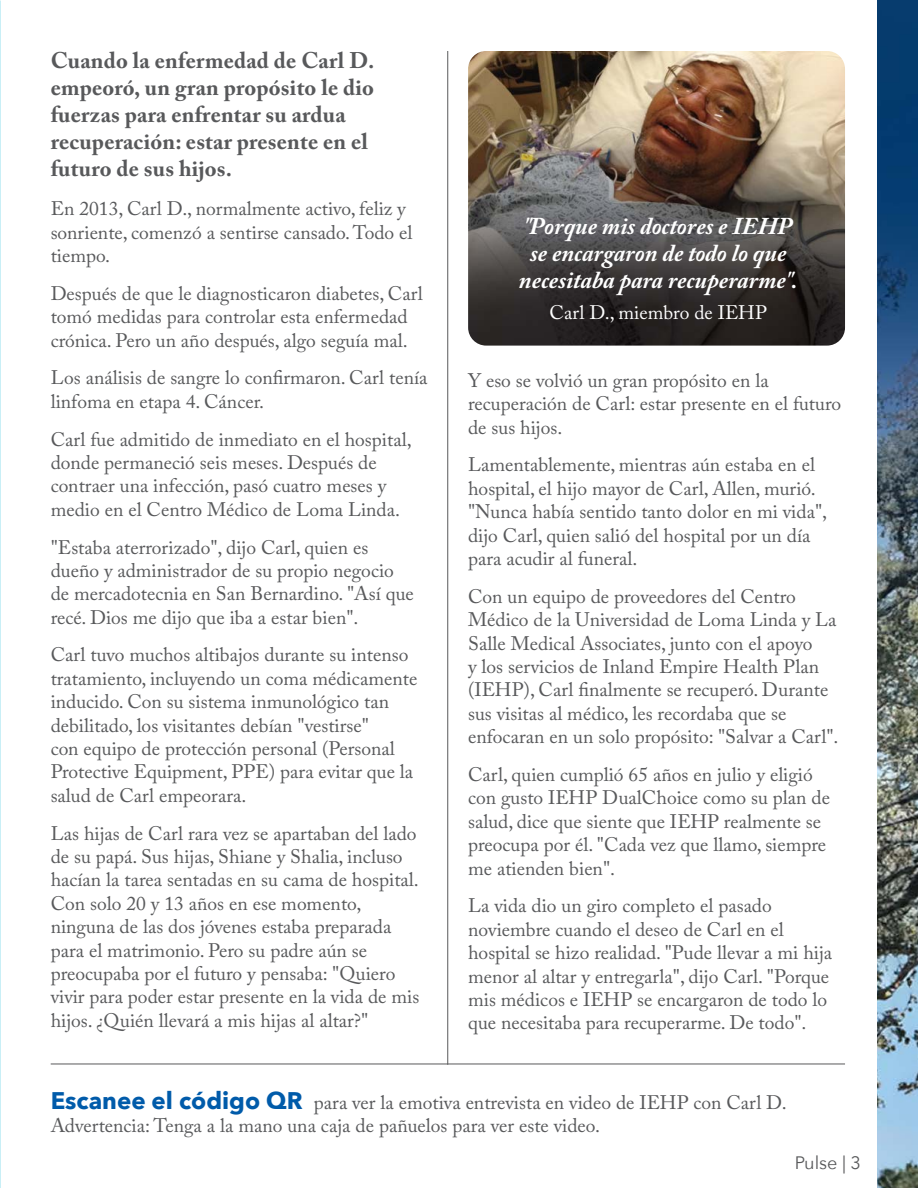
<style>
.page{position:relative;width:918px;height:1188px;background:#fff}
.page>*{position:absolute;margin:0;border:0;box-sizing:border-box;transform-origin:0 0}
.t1{font:italic 700 24px/27px "Adobe Caslon Pro";color:#fff;text-align:center}
.t2{font:700 22.5px/27px "Adobe Caslon Pro";letter-spacing:.01em;color:#58595b}
.t3{font:19.5px/23.4px "Adobe Caslon Pro";color:#58595b}
.t4{font:19.5px "Adobe Caslon Pro";color:#fff}
.t5{font:18px "Avenir Next";color:#58595b}
.s1{font-family:"Avenir Next";font-weight:700;font-size:24px;color:#005baa}
</style>
<div class="page">
<img style="left:0;top:0;width:1px;height:1188px">
<img style="left:878px;top:0;width:40px;height:1188px">
<hr style="left:51px;top:1064px;width:794px;height:1px;background:#58595b">
<hr style="left:447px;top:51px;width:1px;height:1014px;background:#58595b">
<img style="left:468px;top:51px;width:377px;height:295px">
<p class="t2" style="left:51px;top:46px;width:325px">Cuando la enfermedad de Carl D. empeoró, un gran propósito le dio fuerzas para enfrentar su ardua recuperación: estar presente en el futuro de sus hijos.</p>
<p class="t3" style="left:51px;top:197px;width:363px">En 2013, Carl D., normalmente activo, feliz y sonriente, comenzó a sentirse cansado. Todo el tiempo.</p>
<p class="t3" style="left:51px;top:281px;width:374px">Después de que le diagnosticaron diabetes, Carl tomó medidas para controlar esta enfermedad crónica. Pero un año después, algo seguía mal.</p>
<p class="t3" style="left:51px;top:366px;width:378px">Los análisis de sangre lo confirmaron. Carl tenía linfoma en etapa 4. Cáncer.</p>
<p class="t3" style="left:51px;top:427px;width:362px">Carl fue admitido de inmediato en el hospital, donde permaneció seis meses. Después de contraer una infección, pasó cuatro meses y medio en el Centro Médico de Loma Linda.</p>
<p class="t3" style="left:51px;top:535px;width:365px">"Estaba aterrorizado", dijo Carl, quien es dueño y administrador de su propio negocio de mercadotecnia en San Bernardino. "Así que recé. Dios me dijo que iba a estar bien".</p>
<p class="t3" style="left:51px;top:643px;width:368px">Carl tuvo muchos altibajos durante su intenso tratamiento, incluyendo un coma médicamente inducido. Con su sistema inmunológico tan debilitado, los visitantes debían "vestirse"<br>con equipo de protección personal (Personal Protective Equipment, PPE) para evitar que la salud de Carl empeorara.</p>
<p class="t3" style="left:51px;top:821px;width:370px">Las hijas de Carl rara vez se apartaban del lado de su papá. Sus hijas, Shiane y Shalia, incluso hacían la tarea sentadas en su cama de hospital.<br>Con solo 20 y 13 años en ese momento, ninguna de las dos jóvenes estaba preparada para el matrimonio. Pero su padre aún se preocupaba por el futuro y pensaba: "Quiero vivir para poder estar presente en la vida de mis hijos. ¿Quién llevará a mis hijas al altar?"</p>
<p class="t1" style="left:519px;top:213px;width:280px">"Porque mis doctores e IEHP se encargaron de todo lo que necesitaba para recuperarme".</p>
<p class="t4" style="left:550px;top:301px;width:219px">Carl D., miembro de IEHP</p>
<p class="t3" style="left:468px;top:368px;width:375px">Y eso se volvió un gran propósito en la recuperación de Carl: estar presente en el futuro de sus hijos.</p>
<p class="t3" style="left:468px;top:453px;width:361px">Lamentablemente, mientras aún estaba en el hospital, el hijo mayor de Carl, Allen, murió. "Nunca había sentido tanto dolor en mi vida", dijo Carl, quien salió del hospital por un día para acudir al funeral.</p>
<p class="t3" style="left:468px;top:584px;width:372px">Con un equipo de proveedores del Centro Médico de la Universidad de Loma Linda y La Salle Medical Associates, junto con el apoyo<br>y los servicios de Inland Empire Health Plan (IEHP), Carl finalmente se recuperó. Durante sus visitas al médico, les recordaba que se enfocaran en un solo propósito: "Salvar a Carl".</p>
<p class="t3" style="left:468px;top:763px;width:363px">Carl, quien cumplió 65 años en julio y eligió con gusto IEHP DualChoice como su plan de salud, dice que siente que IEHP realmente se preocupa por él. "Cada vez que llamo, siempre me atienden bien".</p>
<p class="t3" style="left:468px;top:894px;width:366px">La vida dio un giro completo el pasado noviembre cuando el deseo de Carl en el hospital se hizo realidad. "Pude llevar a mi hija menor al altar y entregarla", dijo Carl. "Porque mis médicos e IEHP se encargaron de todo lo que necesitaba para recuperarme. De todo".</p>
<p class="t3" style="left:51px;top:1090px;width:738px"><span class="s1">Escanee el código QR</span> para ver la emotiva entrevista en video de IEHP con Carl D.<br>Advertencia: Tenga a la mano una caja de pañuelos para ver este video.</p>
<p class="t5" style="left:795px;top:1148px;width:68px">Pulse | 3</p>
</div>
